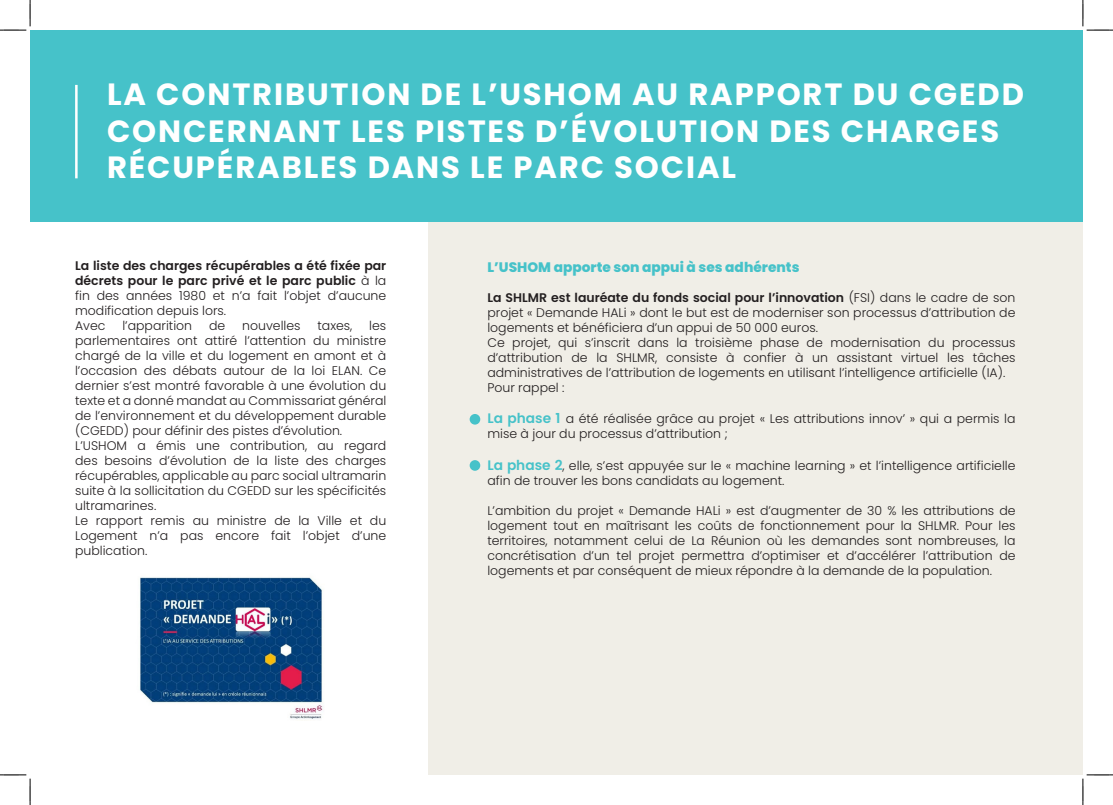
<style>
.page{position:relative;width:1113px;height:805px;background:#fff}
.page>*{position:absolute;margin:0;border:0;box-sizing:border-box;transform-origin:0 0}
.t1{font:700 30.62px/36.8px "Poppins";letter-spacing:.06em;color:#fff}
.t2{font:800 13.75px "Poppins";color:#46c2c9}
.t3{font:300 12.5px/15px "Poppins";color:#231f20;text-align:justify}
.t4{font:600 12.5px/15px "Poppins";color:#231f20;text-align:justify}
.s1{font-weight:300}
.s2{font-weight:600}
.s3{font-weight:600;font-size:13.75px;color:#46c2c9}
</style>
<div class="page">
<div style="left:429px;top:30px;width:653px;height:744px;background:#f0eee7"></div>
<div style="left:30px;top:30px;width:1052px;height:191px;background:#46c2c9"></div>
<hr style="left:75px;top:85px;width:3px;height:93px;background:#fff">
<div style="left:469px;top:414px;width:11px;height:10px;background:#46c2c9;border-radius:50%"></div>
<div style="left:469px;top:460px;width:11px;height:10px;background:#46c2c9;border-radius:50%"></div>
<img style="left:140px;top:577px;width:183px;height:142px">
<svg style="left:0;top:0;width:31px;height:31px"></svg>
<svg style="left:0;top:774px;width:31px;height:30px"></svg>
<svg style="left:1082px;top:0;width:31px;height:31px"></svg>
<svg style="left:1082px;top:773px;width:31px;height:31px"></svg>
<p class="t1" style="left:107px;top:76px;width:918px">LA CONTRIBUTION DE L’USHOM AU RAPPORT DU CGEDD<br>CONCERNANT LES PISTES D’ÉVOLUTION DES CHARGES<br>RÉCUPÉRABLES DANS LE PARC SOCIAL</p>
<p class="t4" style="left:75px;top:258px;width:313px">La liste des charges récupérables a été fixée par décrets pour le parc privé et le parc public <span class="s1">à la fin des années 1980 et n’a fait l’objet d’aucune modification depuis lors.</span></p>
<p class="t3" style="left:75px;top:318px;width:32px">Avec</p>
<p class="t3" style="left:122px;top:318px;width:71px">l’apparition</p>
<p class="t3" style="left:209px;top:318px;width:18px">de</p>
<p class="t3" style="left:242px;top:318px;width:60px">nouvelles</p>
<p class="t3" style="left:317px;top:318px;width:36px">taxes,</p>
<p class="t3" style="left:75px;top:318px;width:313px;text-indent:294px">les parlementaires ont attiré l’attention du ministre chargé de la ville et du logement en amont et à l’occasion des débats autour de la loi ELAN. Ce dernier s’est montré favorable à une évolution du texte et a donné mandat au Commissariat général de l’environnement et du développement durable (CGEDD) pour définir des pistes d’évolution.</p>
<p class="t3" style="left:75px;top:438px;width:313px">L’USHOM a émis une contribution, au regard des besoins d’évolution de la liste des charges récupérables, applicable au parc social ultramarin suite à la sollicitation du CGEDD sur les spécificités ultramarines.</p>
<p class="t3" style="left:75px;top:513px;width:313px">Le rapport remis au ministre de la Ville et du Logement n’a pas encore fait l’objet d’une publication.</p>
<p class="t2" style="left:487px;top:259px;width:314px">L’USHOM apporte son appui à ses adhérents</p>
<p class="t3" style="left:487px;top:289px;width:529px"><span class="s2">La SHLMR est lauréate du fonds social pour l’innovation</span> (FSI) dans le cadre de son projet « Demande HALi » dont le but est de moderniser son processus d’attribution de logements et bénéficiera d’un appui de 50 000 euros.</p>
<p class="t3" style="left:487px;top:334px;width:529px">Ce projet, qui s’inscrit dans la troisième phase de modernisation du processus d’attribution de la SHLMR, consiste à confier à un assistant virtuel les tâches administratives de l’attribution de logements en utilisant l’intelligence artificielle (IA).</p>
<p class="t3" style="left:487px;top:379px;width:79px">Pour rappel :</p>
<p class="t3" style="left:487px;top:411px;width:529px"><span class="s3">La phase 1</span> a été réalisée grâce au projet « Les attributions innov’ » qui a permis la mise à jour du processus d’attribution ;</p>
<p class="t3" style="left:487px;top:457px;width:530px"><span class="s3">La phase 2</span>, elle, s’est appuyée sur le « machine learning » et l’intelligence artificielle afin de trouver les bons candidats au logement.</p>
<p class="t3" style="left:487px;top:502px;width:529px">L’ambition du projet « Demande HALi » est d’augmenter de 30 % les attributions de logement tout en maîtrisant les coûts de fonctionnement pour la SHLMR. Pour les territoires, notamment celui de La Réunion où les demandes sont nombreuses, la concrétisation d’un tel projet permettra d’optimiser et d’accélérer l’attribution de logements et par conséquent de mieux répondre à la demande de la population.</p>
</div>
